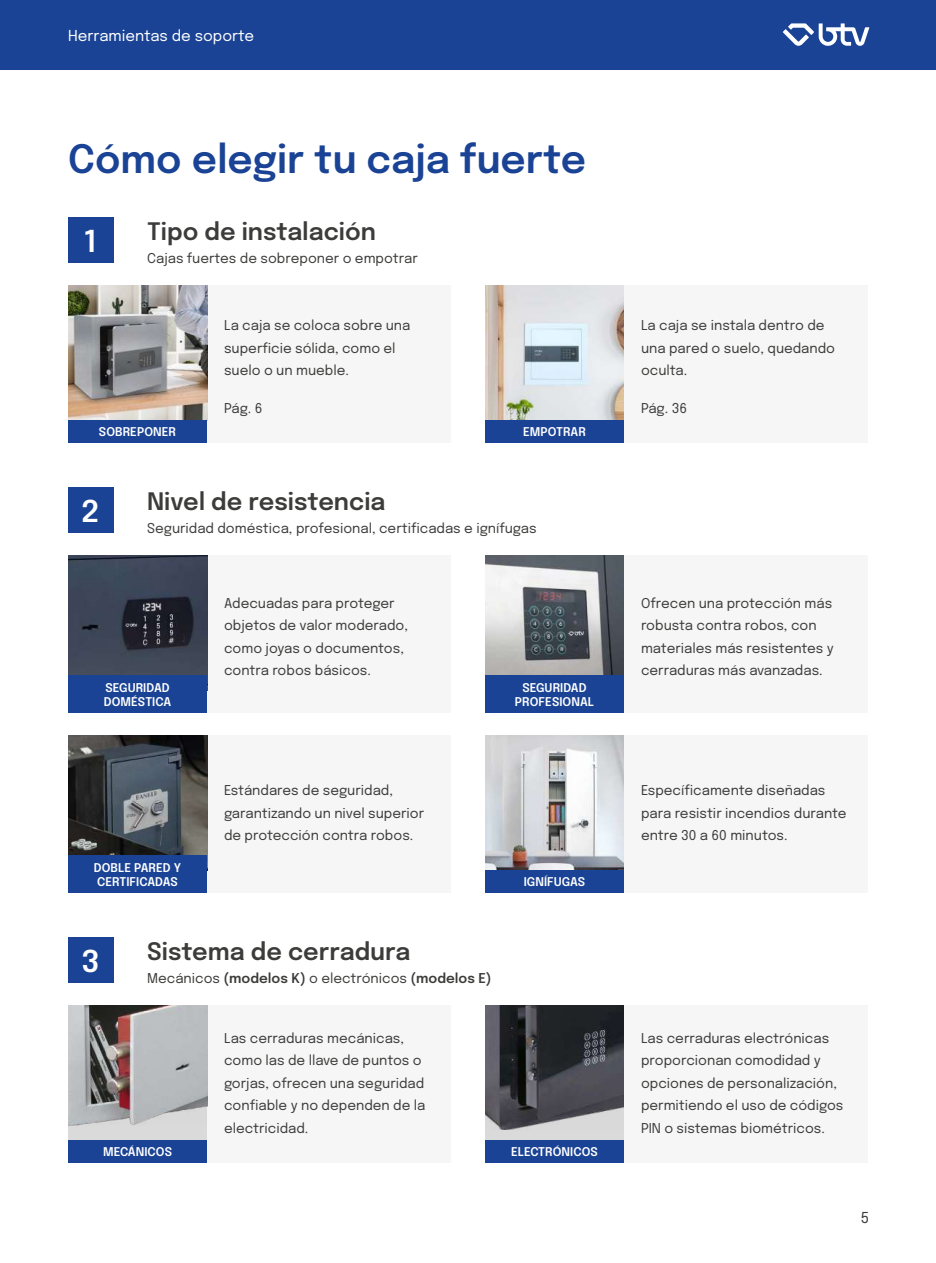
<style>
.page{position:relative;width:936px;height:1263px;background:#fff}
.page>*{position:absolute;margin:0;border:0;box-sizing:border-box;transform-origin:0 0}
.t1{font:600 39px "Epilogue";color:#1a4395}
.t2{font:600 30px "Epilogue";color:#fff}
.t3{font:600 24px "Epilogue";color:#3c3c3b}
.t4{font:15px "Epilogue";color:#fff}
.t5{font:15px "Epilogue";color:#3c3c3b}
.t6{font:13.5px/22.5px "Epilogue";color:#3c3c3b}
.t7{font:600 12px/14.4px "Epilogue";letter-spacing:.005em;color:#fff}
.s1{font-weight:600}
</style>
<div class="page">
<div style="left:0;top:0;width:935px;height:69px;background:#1a4395"></div>
<svg style="left:783px;top:23px;width:86px;height:23px"></svg>
<div style="left:207px;top:285px;width:244px;height:158px;background:#f6f6f6"></div>
<div style="left:207px;top:555px;width:244px;height:158px;background:#f6f6f6"></div>
<div style="left:207px;top:735px;width:244px;height:158px;background:#f6f6f6"></div>
<div style="left:207px;top:1005px;width:244px;height:158px;background:#f6f6f6"></div>
<div style="left:624px;top:285px;width:243px;height:158px;background:#f6f6f6"></div>
<div style="left:624px;top:555px;width:243px;height:158px;background:#f6f6f6"></div>
<div style="left:624px;top:735px;width:243px;height:158px;background:#f6f6f6"></div>
<div style="left:624px;top:1005px;width:243px;height:158px;background:#f6f6f6"></div>
<img style="left:68px;top:285px;width:139px;height:135px">
<img style="left:68px;top:555px;width:139px;height:120px">
<div style="left:68px;top:1005px;width:139px;height:135px;background:#dadada"></div>
<img style="left:68px;top:1005px;width:139px;height:120px">
<img style="left:68px;top:735px;width:139px;height:120px">
<img style="left:485px;top:285px;width:139px;height:135px">
<img style="left:485px;top:555px;width:139px;height:120px">
<div style="left:485px;top:1005px;width:139px;height:135px;background:#dadada"></div>
<img style="left:485px;top:1005px;width:139px;height:124px">
<img style="left:485px;top:735px;width:139px;height:135px">
<div style="left:68px;top:218px;width:45px;height:45px;background:#1a4395"></div>
<div style="left:68px;top:488px;width:45px;height:45px;background:#1a4395"></div>
<div style="left:68px;top:938px;width:45px;height:45px;background:#1a4395"></div>
<div style="left:68px;top:420px;width:139px;height:23px;background:#1a4395"></div>
<div style="left:68px;top:1140px;width:139px;height:23px;background:#1a4395"></div>
<div style="left:68px;top:855px;width:139px;height:38px;background:#1a4395"></div>
<div style="left:68px;top:675px;width:139px;height:38px;background:#1a4395"></div>
<div style="left:485px;top:675px;width:139px;height:38px;background:#1a4395"></div>
<div style="left:485px;top:420px;width:139px;height:23px;background:#1a4395"></div>
<div style="left:485px;top:1140px;width:139px;height:23px;background:#1a4395"></div>
<div style="left:485px;top:870px;width:139px;height:23px;background:#1a4395"></div>
<p class="t4" style="left:68px;top:25px;width:188px">Herramientas de soporte</p>
<h1 class="t1" style="left:68px;top:130px;width:519px">Cómo elegir tu caja fuerte</h1>
<h3 class="t3" style="left:147px;top:214px;width:230px">Tipo de instalación</h3>
<p class="t6" style="left:147px;top:246px;width:272px">Cajas fuertes de sobreponer o empotrar</p>
<h2 class="t2" style="left:84px;top:219px;width:15px">1</h2>
<p class="t7" style="left:99px;top:424px;width:79px">SOBREPONER</p>
<p class="t6" style="left:224px;top:313px;width:188px">La caja se coloca sobre una superficie sólida, como el suelo o un mueble.</p>
<p class="t6" style="left:224px;top:396px;width:40px">Pág. 6</p>
<p class="t7" style="left:523px;top:424px;width:64px">EMPOTRAR</p>
<h2 class="t2" style="left:82px;top:489px;width:20px">2</h2>
<h3 class="t3" style="left:147px;top:484px;width:240px">Nivel de resistencia</h3>
<p class="t6" style="left:147px;top:516px;width:391px">Seguridad doméstica, profesional, certificadas e ignífugas</p>
<p class="t6" style="left:224px;top:591px;width:185px">Adecuadas para proteger objetos de valor moderado, como joyas o documentos, contra robos básicos.</p>
<p class="t7" style="left:104px;top:679px;width:69px">SEGURIDAD<br>DOMÉSTICA</p>
<p class="t7" style="left:515px;top:679px;width:80px;text-align:center">SEGURIDAD<br>PROFESIONAL</p>
<p class="t7" style="left:94px;top:859px;width:89px">DOBLE PARED Y<br>CERTIFICADAS</p>
<p class="t6" style="left:224px;top:778px;width:201px">Estándares de seguridad, garantizando un nivel superior de protección contra robos.</p>
<p class="t7" style="left:523px;top:874px;width:63px">IGNÍFUGAS</p>
<h2 class="t2" style="left:81px;top:939px;width:20px">3</h2>
<h3 class="t3" style="left:147px;top:934px;width:265px">Sistema de cerradura</h3>
<p class="t6" style="left:147px;top:966px;width:346px">Mecánicos <span class="s1">(modelos K)</span> o electrónicos <span class="s1">(modelos E)</span></p>
<p class="t6" style="left:224px;top:1026px;width:203px">Las cerraduras mecánicas, como las de llave de puntos o gorjas, ofrecen una seguridad confiable y no dependen de la electricidad.</p>
<p class="t7" style="left:103px;top:1144px;width:71px">MECÁNICOS</p>
<p class="t7" style="left:511px;top:1144px;width:88px">ELECTRÓNICOS</p>
<p class="t6" style="left:641px;top:313px;width:196px">La caja se instala dentro de una pared o suelo, quedando oculta.</p>
<p class="t6" style="left:641px;top:396px;width:48px">Pág. 36</p>
<p class="t6" style="left:641px;top:591px;width:194px">Ofrecen una protección más robusta contra robos, con materiales más resistentes y cerraduras más avanzadas.</p>
<p class="t6" style="left:641px;top:778px;width:207px">Específicamente diseñadas para resistir incendios durante entre 30 a 60 minutos.</p>
<p class="t6" style="left:641px;top:1026px;width:204px">Las cerraduras electrónicas proporcionan comodidad y opciones de personalización, permitiendo el uso de códigos<br>PIN o sistemas biométricos.</p>
<p class="t5" style="left:860px;top:1207px;width:10px">5</p>
</div>
